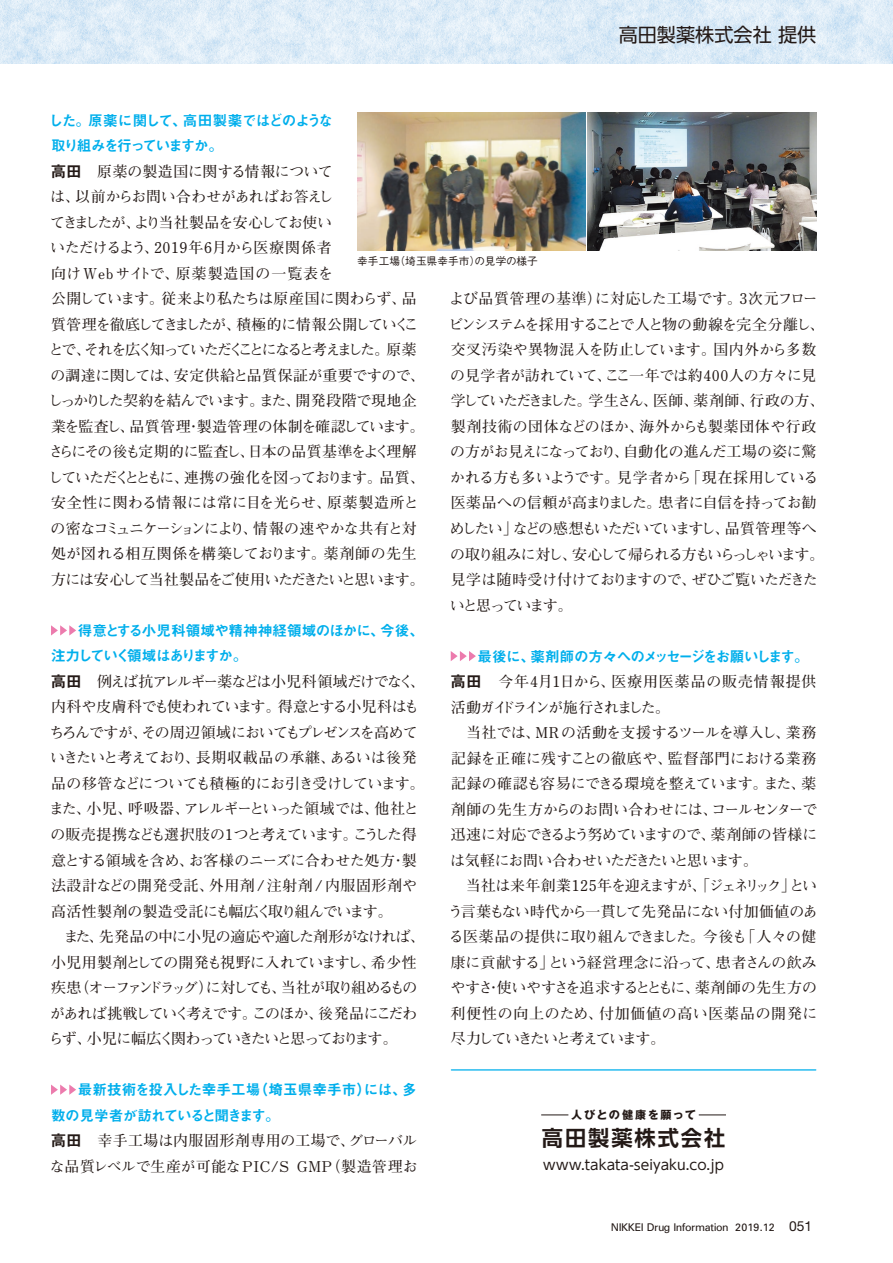
<style>
.page{position:relative;width:893px;height:1263px;background:#fff}
.page>*{position:absolute;margin:0;border:0;box-sizing:border-box;transform-origin:0 0}
.t1{font:700 21.3px "UD Shin Go Pro De";letter-spacing:.09em;color:#231916}
.t2{font:19.2px "UD Shin Go Pr 6 N";color:#231916}
.t3{font:700 14.85px/25.5px "Futo Min A101 Pr 6 N";letter-spacing:-.03em;color:#231916}
.t4{font:700 14.85px/25.5px "Futo Min A101 Pr 6 N";letter-spacing:-.05em;color:#231916}
.t5{font:700 14.85px/25.5px "Futo Min A101 Pr 6 N";letter-spacing:.03em;color:#231916}
.t6{font:14.7px/25.5px "Midashi Go Pr 6 N MB31";letter-spacing:-.065em;color:#00afec}
.t7{font:14.7px/25.5px "Midashi Go Pr 6 N MB31";letter-spacing:-.03em;color:#00afec}
.t8{font:14.7px/25.5px "Midashi Go Pr 6 N MB31";letter-spacing:-.105em;color:#00afec}
.t9{font:13.8px "UD Shin Go NT Pro";letter-spacing:.005em;color:#231916}
.t10{font:700 11.1px "Gothic MB101 Pr 6 N";letter-spacing:.14em;color:#231916}
.t11{font:10.65px "Univers";letter-spacing:-.03em;color:#231916}
.t12{font:500 10.65px "Gothic BBB Pr 6 N";letter-spacing:.01em;color:#231916}
.s1{font-family:"Gothic MB101 Pr 6 N De"}
.s2{font-family:"Helvetica Neue LT Std";font-size:13.8px}
</style>
<div class="page">
<svg style="left:0;top:0;width:893px;height:64px;fill:#deecf7"></svg>
<hr style="left:451px;top:1069px;width:365px;height:1px;background:#00afec">
<svg style="left:541px;top:1114px;width:27px;height:1px"></svg>
<svg style="left:699px;top:1114px;width:27px;height:1px"></svg>
<svg style="left:51px;top:625px;width:25px;height:10px"></svg>
<svg style="left:51px;top:1084px;width:25px;height:11px"></svg>
<svg style="left:451px;top:651px;width:25px;height:10px"></svg>
<img style="left:357px;top:113px;width:229px;height:138px">
<img style="left:588px;top:113px;width:228px;height:138px">
<p class="t2" style="left:619px;top:20px;width:199px">高田製薬株式会社 提供</p>
<p class="t8" style="left:49px;top:107px;width:286px">した。原薬に関して、高田製薬ではどのような取り組みを行っていますか。</p>
<p class="t3" style="left:48px;top:158px;width:378px"><span class="s1">高田</span>　原薬の製造国に関する情報について<br>は、以前からお問い合わせがあればお答えし<br>てきましたが、より当社製品を安心してお使い<br>いただけるよう、2019年6月から医療関係者<br>向けWebサイトで、原薬製造国の一覧表を<br>公開しています。従来より私たちは原産国に関わらず、品質管理を徹底してきましたが、積極的に情報公開していくことで、それを広く知っていただくことになると考えました。原薬の調達に関しては、安定供給と品質保証が重要ですので、しっかりした契約を結んでいます。また、開発段階で現地企業を監査し、品質管理・製造管理の体制を確認しています。さらにその後も定期的に監査し、日本の品質基準をよく理解していただくとともに、連携の強化を図っております。品質、安全性に関わる情報には常に目を光らせ、原薬製造所との密なコミュニケーションにより、情報の速やかな共有と対処が図れる相互関係を構築しております。薬剤師の先生方には安心して当社製品をご使用いただきたいと思います。</p>
<p class="t6" style="left:51px;top:617px;width:375px;text-indent:27px">得意とする小児科領域や精神神経領域のほかに、今後、注力していく領域はありますか。</p>
<p class="t4" style="left:49px;top:668px;width:378px"><span class="s1">高田</span>　例えば抗アレルギー薬などは小児科領域だけでなく、内科や皮膚科でも使われています。得意とする小児科はもちろんですが、その周辺領域においてもプレゼンスを高めていきたいと考えており、長期収載品の承継、あるいは後発品の移管などについても積極的にお引き受けしています。また、小児、呼吸器、アレルギーといった領域では、他社との販売提携なども選択肢の1つと考えています。こうした得意とする領域を含め、お客様のニーズに合わせた処方・製法設計などの開発受託、外用剤/注射剤/内服固形剤や高活性製剤の製造受託にも幅広く取り組んでいます。<br>　また、先発品の中に小児の適応や適した剤形がなければ、小児用製剤としての開発も視野に入れていますし、希少性疾患（オーファンドラッグ）に対しても、当社が取り組めるものがあれば挑戦していく考えです。このほか、後発品にこだわらず、小児に幅広く関わっていきたいと思っております。</p>
<p class="t7" style="left:51px;top:1076px;width:367px;text-indent:27px">最新技術を投入した幸手工場（埼玉県幸手市）には、多数の見学者が訪れていると聞きます。</p>
<p class="t5" style="left:50px;top:1127px;width:369px"><span class="s1">高田</span>　幸手工場は内服固形剤専用の工場で、グローバルな品質レベルで生産が可能なPIC/S GMP（製造管理お</p>
<p class="t12" style="left:357px;top:252px;width:182px">幸手工場（埼玉県幸手市）の見学の様子</p>
<p class="t3" style="left:449px;top:285px;width:378px">よび品質管理の基準）に対応した工場です。3次元フロービンシステムを採用することで人と物の動線を完全分離し、交叉汚染や異物混入を防止しています。国内外から多数の見学者が訪れていて、ここ一年では約400人の方々に見学していただきました。学生さん、医師、薬剤師、行政の方、製剤技術の団体などのほか、海外からも製薬団体や行政の方がお見えになっており、自動化の進んだ工場の姿に驚かれる方も多いようです。見学者から「現在採用している医薬品への信頼が高まりました。患者に自信を持ってお勧めしたい」などの感想もいただいていますし、品質管理等への取り組みに対し、安心して帰られる方もいらっしゃいます。見学は随時受け付けておりますので、ぜひご覧いただきたいと思っています。</p>
<p class="t6" style="left:477px;top:643px;width:333px">最後に、薬剤師の方々へのメッセージをお願いします。</p>
<p class="t3" style="left:448px;top:668px;width:371px"><span class="s1">高田</span>　今年4月1日から、医療用医薬品の販売情報提供活動ガイドラインが施行されました。<br>　当社では、MR の活動を支援するツールを導入し、業務記録を正確に残すことの徹底や、監督部門における業務記録の確認も容易にできる環境を整えています。また、薬剤師の先生方からのお問い合わせには、コールセンターで迅速に対応できるよう努めていますので、薬剤師の皆様には気軽にお問い合わせいただきたいと思います。<br>　当社は来年創業125年を迎えますが、「ジェネリック」という言葉もない時代から一貫して先発品にない付加価値のある医薬品の提供に取り組んできました。今後も「人々の健康に貢献する」という経営理念に沿って、患者さんの飲みやすさ・使いやすさを追求するとともに、薬剤師の先生方の利便性の向上のため、付加価値の高い医薬品の開発に尽力していきたいと考えています。</p>
<p class="t10" style="left:571px;top:1105px;width:127px">人びとの健康を願って</p>
<h1 class="t1" style="left:542px;top:1121px;width:185px">高田製薬株式会社</h1>
<p class="t9" style="left:543px;top:1153px;width:182px">www.takata-seiyaku.co.jp</p>
<p class="t11" style="left:611px;top:1221px;width:203px">NIKKEI Drug Information 2019.12 <span class="s2">051</span></p>
</div>
